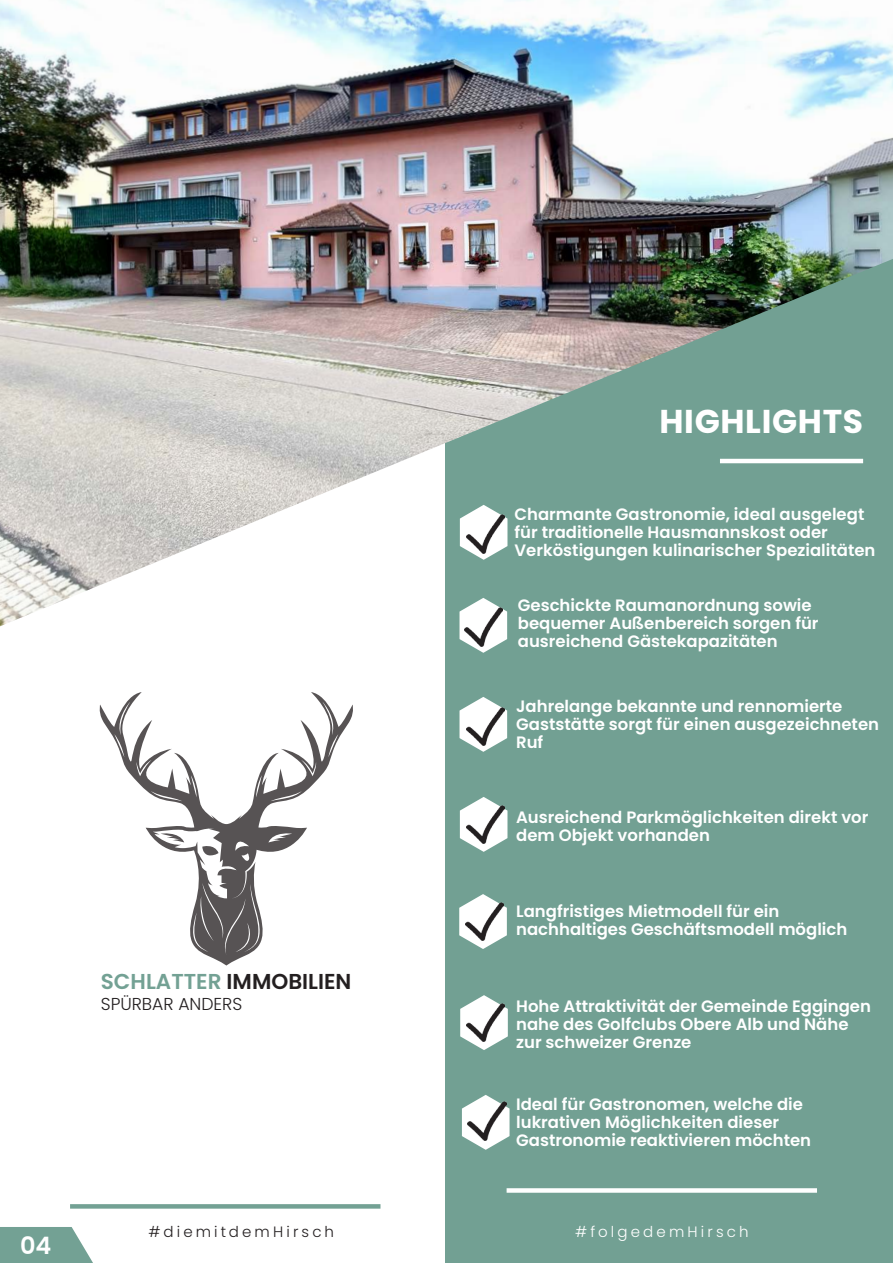
<style>
.page{position:relative;width:893px;height:1263px;background:#fff}
.page>*{position:absolute;margin:0;border:0;box-sizing:border-box;transform-origin:0 0}
.t1{font:700 33px "Poppins";letter-spacing:.02em;color:#fff}
.t2{font:600 24px "Poppins";color:#fff}
.t3{font:600 21.6px "Poppins";color:#231f20}
.t4{font:300 17.25px "Poppins";color:#231f20}
.t5{font:600 16.5px/18px "Poppins";color:#fff}
.t6{font:300 15px "Poppins";letter-spacing:.21em;color:#231f20}
.t7{font:300 15px "Poppins";letter-spacing:.21em;color:#fff}
.s1{color:#73a194}
</style>
<div class="page">
<div style="left:445px;top:258px;width:448px;height:1005px;background:#72a093"></div>
<div style="left:507px;top:1188px;width:310px;height:5px;background:#fff"></div>
<img style="left:0;top:0;width:892px;height:626px">
<svg style="left:892px;top:44px;width:1px;height:215px"></svg>
<svg style="left:460px;top:505px;width:47px;height:55px"></svg>
<img style="left:466px;top:515px;width:39px;height:38px">
<svg style="left:460px;top:995px;width:48px;height:55px"></svg>
<img style="left:466px;top:1003px;width:39px;height:39px">
<svg style="left:0;top:1227px;width:93px;height:36px"></svg>
<svg style="left:462px;top:1095px;width:47px;height:55px"></svg>
<img style="left:468px;top:1101px;width:39px;height:39px">
<svg style="left:459px;top:598px;width:48px;height:55px"></svg>
<img style="left:464px;top:608px;width:39px;height:38px">
<svg style="left:460px;top:797px;width:47px;height:55px"></svg>
<img style="left:466px;top:805px;width:39px;height:39px">
<svg style="left:70px;top:1204px;width:310px;height:4px"></svg>
<svg style="left:459px;top:697px;width:48px;height:55px"></svg>
<img style="left:466px;top:707px;width:39px;height:39px">
<svg style="left:459px;top:894px;width:48px;height:55px"></svg>
<img style="left:465px;top:902px;width:39px;height:39px">
<svg style="left:99px;top:692px;width:254px;height:274px"></svg>
<h2 class="t2" style="left:20px;top:1232px;width:33px">04</h2>
<h1 class="t1" style="left:659px;top:403px;width:205px">HIGHLIGHTS</h1>
<p class="t5" style="left:514px;top:506px;width:363px">Charmante Gastronomie, ideal ausgelegt für traditionelle Hausmannskost oder<br>Verköstigungen kulinarischer Spezialitäten</p>
<p class="t5" style="left:518px;top:597px;width:302px">Geschickte Raumanordnung sowie bequemer Außenbereich sorgen für ausreichend Gästekapazitäten</p>
<p class="t5" style="left:516px;top:698px;width:364px">Jahrelange bekannte und rennomierte<br>Gaststätte sorgt für einen ausgezeichneten<br>Ruf</p>
<p class="t5" style="left:516px;top:809px;width:354px">Ausreichend Parkmöglichkeiten direkt vor dem Objekt vorhanden</p>
<h3 class="t3" style="left:101px;top:969px;width:252px"><span class="s1">SCHLATTER</span> IMMOBILIEN</h3>
<p class="t4" style="left:101px;top:994px;width:143px">SPÜRBAR ANDERS</p>
<p class="t5" style="left:516px;top:903px;width:333px">Langfristiges Mietmodell für ein nachhaltiges Geschäftsmodell möglich</p>
<p class="t5" style="left:516px;top:998px;width:356px">Hohe Attraktivität der Gemeinde Eggingen nahe des Golfclubs Obere Alb und Nähe zur schweizer Grenze</p>
<p class="t5" style="left:516px;top:1096px;width:297px">Ideal für Gastronomen, welche die lukrativen Möglichkeiten dieser<br>Gastronomie reaktivieren möchten</p>
<p class="t6" style="left:149px;top:1222px;width:187px">#diemitdemHirsch</p>
<p class="t7" style="left:575px;top:1222px;width:175px">#folgedemHirsch</p>
</div>
